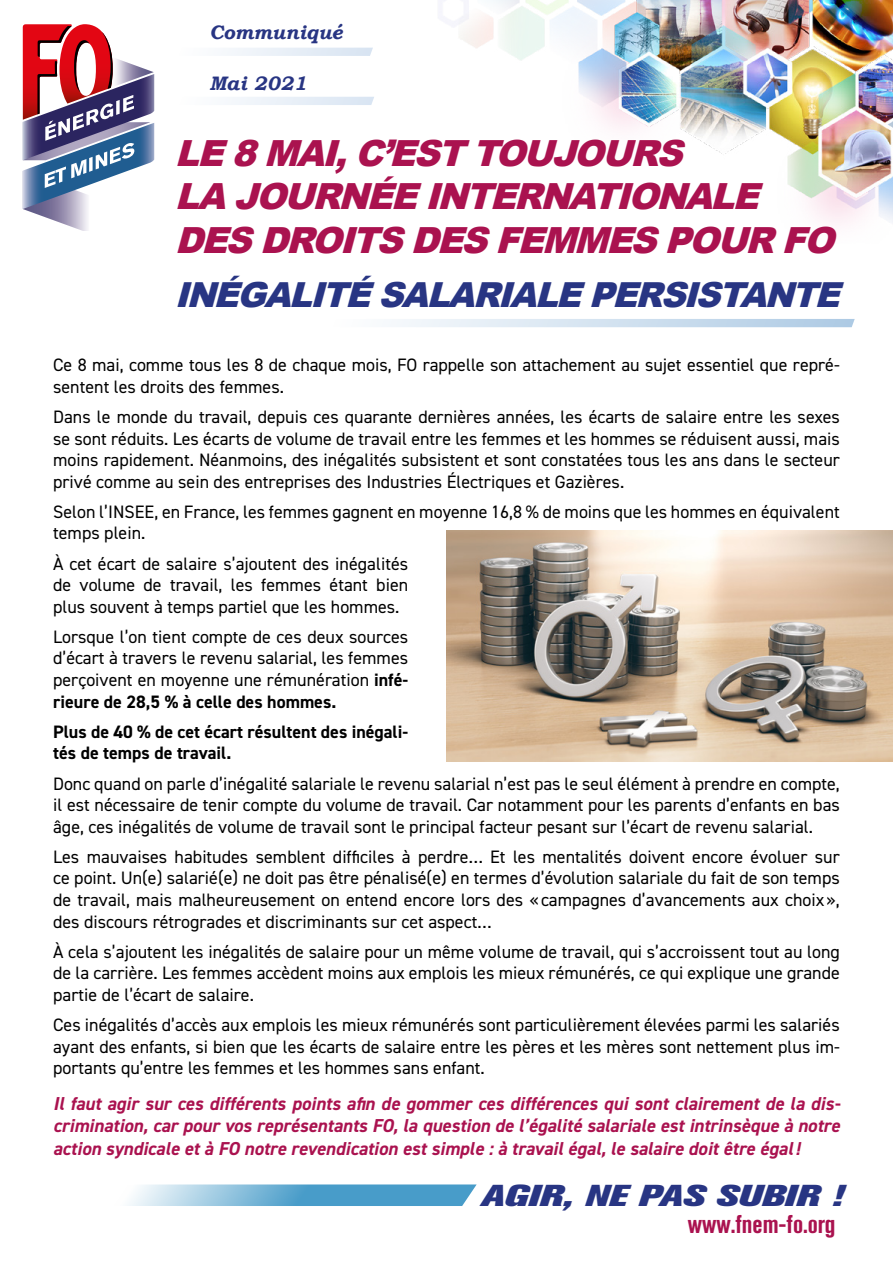
<style>
.page{position:relative;width:893px;height:1263px;background:#fff}
.page>*{position:absolute;margin:0;border:0;box-sizing:border-box;transform-origin:0 0}
.t1{font:italic 900 36px "Arial";color:#aa124f}
.t2{font:italic 900 34.5px "Arial";color:#283583}
.t3{font:italic 800 30px "Akzidenz Grotesk Pro";color:#283583;scale:1.4 1}
.t4{font:700 condensed 25.5px "Akzidenz Grotesk Pro";color:#aa124f}
.t5{font:italic 700 19.5px "Bookman Old Style";color:#283583}
.t6{font:italic 700 18.75px/22.5px "DIN2014";color:#aa124f;text-align:justify}
.t7{font:18px/21.6px "DIN2014";color:#000;text-align:justify}
.t8{font:700 18px/21.6px "DIN2014";color:#000}
.s1{font-weight:700}
</style>
<div class="page">
<svg style="left:128px;top:1184px;width:349px;height:22px;background:#7cb8d8"></svg>
<img style="left:154px;top:0;width:739px;height:224px">
<svg style="left:22px;top:24px;width:132px;height:206px"></svg>
<svg style="left:179px;top:48px;width:194px;height:8px"></svg>
<svg style="left:179px;top:97px;width:195px;height:8px"></svg>
<svg style="left:396px;top:319px;width:459px;height:8px;background:#d0e0ef"></svg>
<img style="left:446px;top:530px;width:447px;height:231px">
<p class="t5" style="left:210px;top:21px;width:134px">Communiqué</p>
<p class="t5" style="left:210px;top:72px;width:99px">Mai 2021</p>
<p class="t1" style="left:175px;top:127px;width:522px">LE8 MAI,C’ESTTOUJOURS</p>
<p class="t1" style="left:175px;top:170px;width:598px">LAJOURNÉEINTERNATIONALE</p>
<p class="t1" style="left:175px;top:213px;width:674px">DESDROITSDESFEMMESPOURFO</p>
<p class="t2" style="left:175px;top:269px;width:679px">INÉGALITÉSALARIALEPERSISTANTE</p>
<p class="t7" style="left:53px;top:354px;width:788px">Ce 8 mai, comme tous les 8 de chaque mois, FO rappelle son attachement au sujet essentiel que repré&shy;sentent les droits des femmes.</p>
<p class="t7" style="left:53px;top:406px;width:788px">Dans le monde du travail, depuis ces quarante dernières années, les écarts de salaire entre les sexes se sont réduits. Les écarts de volume de travail entre les femmes et les hommes se réduisent aussi, mais moins rapidement. Néanmoins, des inégalités subsistent et sont constatées tous les ans dans le secteur privé comme au sein des entreprises des Industries Électriques et Gazières.</p>
<p class="t7" style="left:53px;top:500px;width:788px">Selon l’INSEE, en France, les femmes gagnent en moyenne 16,8 % de moins que les hommes en équivalent temps plein.</p>
<p class="t7" style="left:53px;top:552px;width:357px">À cet écart de salaire s’ajoutent des inégalités de volume de travail, les femmes étant bien plus souvent à temps partiel que les hommes.</p>
<p class="t7" style="left:53px;top:625px;width:357px">Lorsque l’on tient compte de ces deux sources d’écart à travers le revenu salarial, les femmes perçoivent en moyenne une rémunération <span class="s1">infé&shy;rieure de 28,5 % à celle des hommes.</span></p>
<p class="t8" style="left:53px;top:720px;width:357px">Plus de 40 % de cet écart résultent des inégali&shy;tés de temps de travail.</p>
<p class="t7" style="left:53px;top:772px;width:788px">Donc quand on parle d’inégalité salariale le revenu salarial n’est pas le seul élément à prendre en compte, il est nécessaire de tenir compte du volume de travail. Car notamment pour les parents d’enfants en bas âge, ces inégalités de volume de travail sont le principal facteur pesant sur l’écart de revenu salarial.</p>
<p class="t7" style="left:53px;top:845px;width:788px">Les mauvaises habitudes semblent difficiles à perdre… Et les mentalités doivent encore évoluer sur ce point. Un(e) salarié(e) ne doit pas être pénalisé(e) en termes d’évolution salariale du fait de son temps de travail, mais malheureusement on entend encore lors des «campagnes d’avancements aux choix», des discours rétrogrades et discriminants sur cet aspect…</p>
<p class="t7" style="left:53px;top:940px;width:788px">À cela s’ajoutent les inégalités de salaire pour un même volume de travail, qui s’accroissent tout au long de la carrière. Les femmes accèdent moins aux emplois les mieux rémunérés, ce qui explique une grande partie de l’écart de salaire.</p>
<p class="t7" style="left:53px;top:1014px;width:788px">Ces inégalités d’accès aux emplois les mieux rémunérés sont particulièrement élevées parmi les salariés ayant des enfants, si bien que les écarts de salaire entre les pères et les mères sont nettement plus im&shy;portants qu’entre les femmes et les hommes sans enfant.</p>
<p class="t6" style="left:53px;top:1091px;width:789px">Il faut agir sur ces différents points afin de gommer ces différences qui sont clairement de la dis&shy;crimination, car pour vos représentants FO, la question de l’égalité salariale est intrinsèque à notre action syndicale et à FO notre revendication est simple : à travail égal, le salaire doit être égal!</p>
<h3 class="t3" style="left:481px;top:1176px;width:260px">AGIR, NE PAS SUBIR !</h3>
<h3 class="t4" style="left:688px;top:1208px;width:149px">www.fnem-fo.org</h3>
</div>
